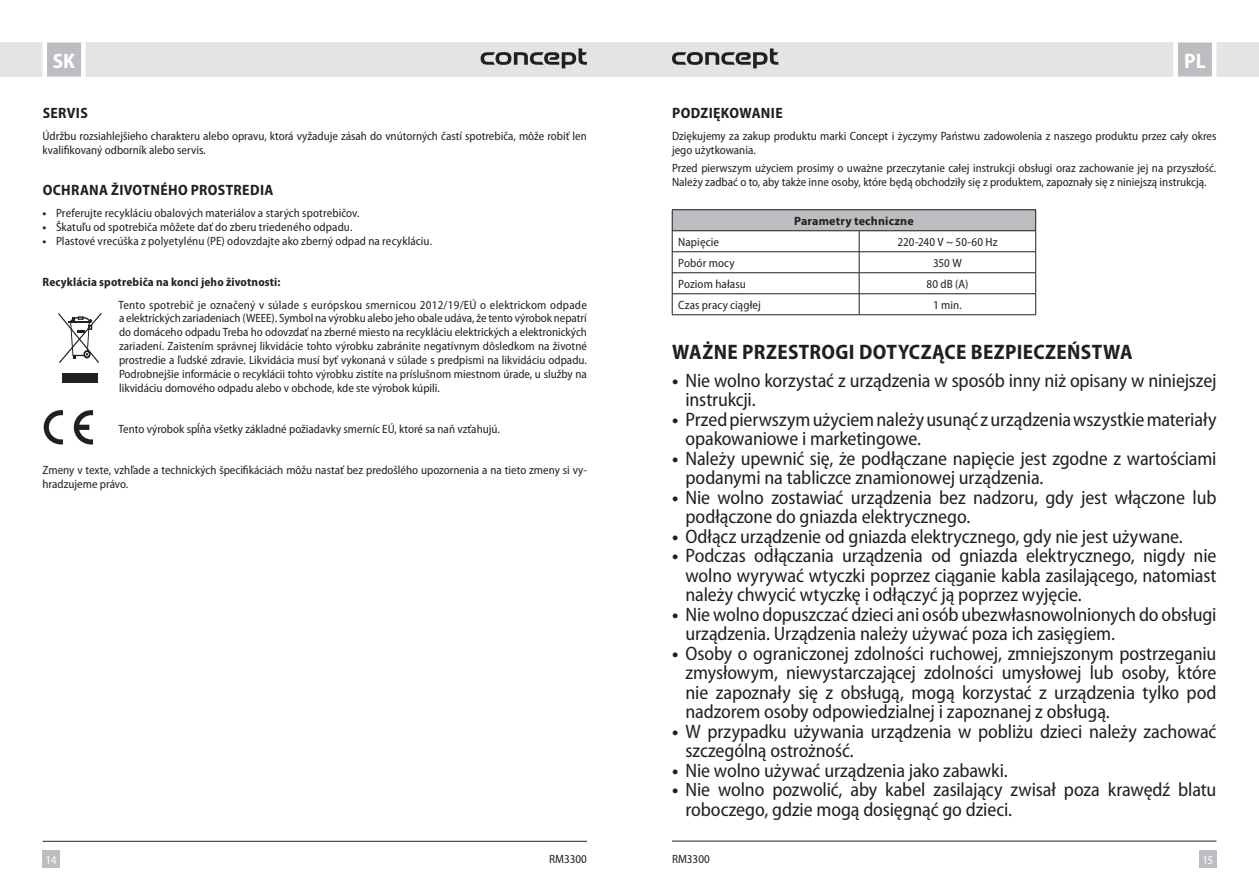
<style>
.page{position:relative;width:1259px;height:893px;background:#fff}
.page>*{position:absolute;margin:0;border:0;box-sizing:border-box;transform-origin:0 0}
.t1{font:700 semi-condensed 21px "Myriad Pro";letter-spacing:.015em;color:#231f20}
.t2{font:700 semi-condensed 21px "Myriad Pro";color:#fff}
.t3{font:semi-condensed 19.5px/19.5px "Myriad Pro";letter-spacing:-.01em;color:#231f20}
.t4{font:700 semi-condensed 15px "Myriad Pro";letter-spacing:.02em;color:#231f20}
.t5{font:semi-condensed 12px/13.8px "Myriad Pro";color:#231f20}
.t6{font:700 semi-condensed 12px "Myriad Pro";letter-spacing:.015em;color:#231f20}
.t7{font:700 12px "Myriad Pro";letter-spacing:.015em;color:#231f20}
.t8{font:semi-condensed 12px "Myriad Pro";color:#fff}
.s1{font-weight:700}
</style>
<div class="page">
<div style="left:629px;top:43px;width:630px;height:34px;background:#e4e4e4"></div>
<div style="left:1199px;top:850px;width:17px;height:17px;background:#bcbdc0"></div>
<svg style="left:1171px;top:42px;width:47px;height:35px;background:#cdced0"></svg>
<hr style="left:672px;top:841px;width:544px;height:1px;background:#231f20">
<svg style="left:672px;top:48px;width:106px;height:20px"></svg>
<div style="left:0;top:43px;width:629px;height:34px;background:#e4e4e4"></div>
<div style="left:43px;top:850px;width:17px;height:17px;background:#bcbdc0"></div>
<svg style="left:40px;top:42px;width:48px;height:35px;background:#ceced0"></svg>
<hr style="left:43px;top:841px;width:544px;height:1px;background:#231f20">
<svg style="left:480px;top:48px;width:107px;height:20px"></svg>
<div style="left:62px;top:373px;width:35px;height:10px;background:#231f20"></div>
<svg style="left:58px;top:313px;width:44px;height:50px"></svg>
<svg style="left:43px;top:410px;width:20px;height:34px"></svg>
<svg style="left:74px;top:410px;width:20px;height:34px"></svg>
<div style="left:672px;top:210px;width:363px;height:21px;background:#bcbdc0"></div>
<hr style="left:672px;top:209px;width:187px;height:1px;background:#231f20">
<hr style="left:859px;top:209px;width:177px;height:1px;background:#231f20">
<hr style="left:672px;top:230px;width:187px;height:1px;background:#231f20">
<hr style="left:859px;top:230px;width:177px;height:1px;background:#231f20">
<hr style="left:672px;top:251px;width:187px;height:1px;background:#231f20">
<hr style="left:859px;top:251px;width:177px;height:1px;background:#231f20">
<hr style="left:672px;top:272px;width:187px;height:1px;background:#231f20">
<hr style="left:859px;top:272px;width:177px;height:1px;background:#231f20">
<hr style="left:672px;top:293px;width:187px;height:1px;background:#231f20">
<svg style="left:672px;top:210px;width:1px;height:104px"></svg>
<hr style="left:859px;top:293px;width:177px;height:1px;background:#231f20">
<svg style="left:859px;top:231px;width:1px;height:83px"></svg>
<svg style="left:1035px;top:210px;width:1px;height:104px"></svg>
<hr style="left:672px;top:314px;width:187px;height:1px;background:#231f20">
<hr style="left:859px;top:314px;width:177px;height:1px;background:#231f20">
<h1 class="t2" style="left:53px;top:50px;width:24px">SK</h1>
<p class="t4" style="left:43px;top:104px;width:47px">SERVIS</p>
<p class="t5" style="left:43px;top:129px;width:546px">Údržbu rozsiahlejšieho charakteru alebo opravu, ktorá vyžaduje zásah do vnútorných častí spotrebiča, môže robiť len kvalifikovaný odborník alebo servis.</p>
<p class="t4" style="left:43px;top:182px;width:232px">OCHRANA ŽIVOTNÉHO PROSTREDIA</p>
<p class="t5" style="left:43px;top:207px;width:318px"><span class="s1">•</span> Preferujte recykláciu obalových materiálov a starých spotrebičov.</p>
<p class="t5" style="left:43px;top:221px;width:311px"><span class="s1">•</span> Škatuľu od spotrebiča môžete dať do zberu triedeného odpadu.</p>
<p class="t5" style="left:43px;top:234px;width:391px"><span class="s1">•</span> Plastové vrecúška z polyetylénu (PE) odovzdajte ako zberný odpad na recykláciu.</p>
<p class="t6" style="left:43px;top:276px;width:239px">Recyklácia spotrebiča na konci jeho životnosti:</p>
<p class="t5" style="left:119px;top:298px;width:470px;text-align:justify">Tento spotrebič je označený v súlade s európskou smernicou 2012/19/EÚ o elektrickom odpade a elektrických zariadeniach (WEEE). Symbol na výrobku alebo jeho obale udáva, že tento výrobok nepatrí do domáceho odpadu Treba ho odovzdať na zberné miesto na recykláciu elektrických a elektronických zariadení. Zaistením správnej likvidácie tohto výrobku zabránite negatívnym dôsledkom na životné prostredie a ľudské zdravie. Likvidácia musí byť vykonaná v súlade s predpismi na likvidáciu odpadu.<br>Podrobnejšie informácie o recyklácii tohto výrobku zistíte na príslušnom miestnom úrade, u služby na likvidáciu domového odpadu alebo v obchode, kde ste výrobok kúpili.</p>
<p class="t5" style="left:119px;top:422px;width:383px">Tento výrobok spĺňa všetky základné požiadavky smerníc EÚ, ktoré sa naň vzťahujú.</p>
<p class="t5" style="left:43px;top:464px;width:546px">Zmeny v texte, vzhľade a technických špecifikáciách môžu nastať bez predošlého upozornenia a na tieto zmeny si vy&shy;hradzujeme právo.</p>
<h1 class="t2" style="left:1184px;top:50px;width:23px">PL</h1>
<p class="t4" style="left:672px;top:104px;width:112px">PODZIĘKOWANIE</p>
<p class="t5" style="left:672px;top:129px;width:546px">Dziękujemy za zakup produktu marki Concept i życzymy Państwu zadowolenia z naszego produktu przez cały okres jego użytkowania.</p>
<p class="t5" style="left:672px;top:161px;width:546px">Przed pierwszym użyciem prosimy o uważne przeczytanie całej instrukcji obsługi oraz zachowanie jej na przyszłość.<br>Należy zadbać o to, aby także inne osoby, które będą obchodziły się z produktem, zapoznały się z niniejszą instrukcją.</p>
<p class="t7" style="left:794px;top:214px;width:121px">Parametry techniczne</p>
<p class="t5" style="left:678px;top:235px;width:42px">Napięcie</p>
<p class="t5" style="left:897px;top:235px;width:102px">220-240 V ~ 50-60 Hz</p>
<p class="t5" style="left:678px;top:256px;width:58px">Pobór mocy</p>
<p class="t5" style="left:933px;top:256px;width:30px">350 W</p>
<p class="t5" style="left:678px;top:277px;width:69px">Poziom hałasu</p>
<p class="t5" style="left:926px;top:277px;width:43px">80 dB (A)</p>
<p class="t5" style="left:678px;top:298px;width:84px">Czas pracy ciągłej</p>
<p class="t5" style="left:933px;top:298px;width:30px">1 min.</p>
<h1 class="t1" style="left:672px;top:340px;width:462px">WAŻNE PRZESTROGI DOTYCZĄCE BEZPIECZEŃSTWA</h1>
<h2 class="t3" style="left:685px;top:371px;width:532px;text-indent:-13px"><span class="s1">•</span> Nie wolno korzystać z urządzenia w sposób inny niż opisany w niniejszej instrukcji.</h2>
<h2 class="t3" style="left:685px;top:410px;width:532px;text-indent:-13px"><span class="s1">•</span> Przed pierwszym użyciem należy usunąć z urządzenia wszystkie materiały opakowaniowe i marketingowe.</h2>
<h2 class="t3" style="left:685px;top:449px;width:532px;text-indent:-13px"><span class="s1">•</span> Należy upewnić się, że podłączane napięcie jest zgodne z wartościami podanymi na tabliczce znamionowej urządzenia.</h2>
<h2 class="t3" style="left:685px;top:488px;width:532px;text-indent:-13px"><span class="s1">•</span> Nie wolno zostawiać urządzenia bez nadzoru, gdy jest włączone lub podłączone do gniazda elektrycznego.</h2>
<h2 class="t3" style="left:672px;top:527px;width:512px"><span class="s1">•</span> Odłącz urządzenie od gniazda elektrycznego, gdy nie jest używane.</h2>
<h2 class="t3" style="left:685px;top:546px;width:532px;text-align:justify;text-indent:-13px"><span class="s1">•</span> Podczas odłączania urządzenia od gniazda elektrycznego, nigdy nie wolno wyrywać wtyczki poprzez ciąganie kabla zasilającego, natomiast należy chwycić wtyczkę i odłączyć ją poprzez wyjęcie.</h2>
<h2 class="t3" style="left:685px;top:605px;width:532px;text-indent:-13px"><span class="s1">•</span> Nie wolno dopuszczać dzieci ani osób ubezwłasnowolnionych do obsługi urządzenia. Urządzenia należy używać poza ich zasięgiem.</h2>
<p class="t3" style="left:685px;top:644px;width:532px;text-align:justify;text-indent:-13px"><span class="s1">•</span> Osoby o ograniczonej zdolności ruchowej, zmniejszonym postrzeganiu zmysłowym, niewystarczającej zdolności umysłowej lub osoby, które nie zapoznały się z obsługą, mogą korzystać z urządzenia tylko pod nadzorem osoby odpowiedzialnej i zapoznanej z obsługą.</p>
<h2 class="t3" style="left:685px;top:722px;width:532px;text-indent:-13px"><span class="s1">•</span> W przypadku używania urządzenia w pobliżu dzieci należy zachować szczególną ostrożność.</h2>
<h2 class="t3" style="left:672px;top:761px;width:337px"><span class="s1">•</span> Nie wolno używać urządzenia jako zabawki.</h2>
<h2 class="t3" style="left:685px;top:780px;width:532px;text-indent:-13px"><span class="s1">•</span> Nie wolno pozwolić, aby kabel zasilający zwisał poza krawędź blatu roboczego, gdzie mogą dosięgnąć go dzieci.</h2>
<p class="t8" style="left:46px;top:853px;width:12px">14</p>
<p class="t5" style="left:672px;top:852px;width:39px">RM3300</p>
<p class="t5" style="left:549px;top:852px;width:39px">RM3300</p>
<p class="t8" style="left:1202px;top:853px;width:12px">15</p>
</div>
